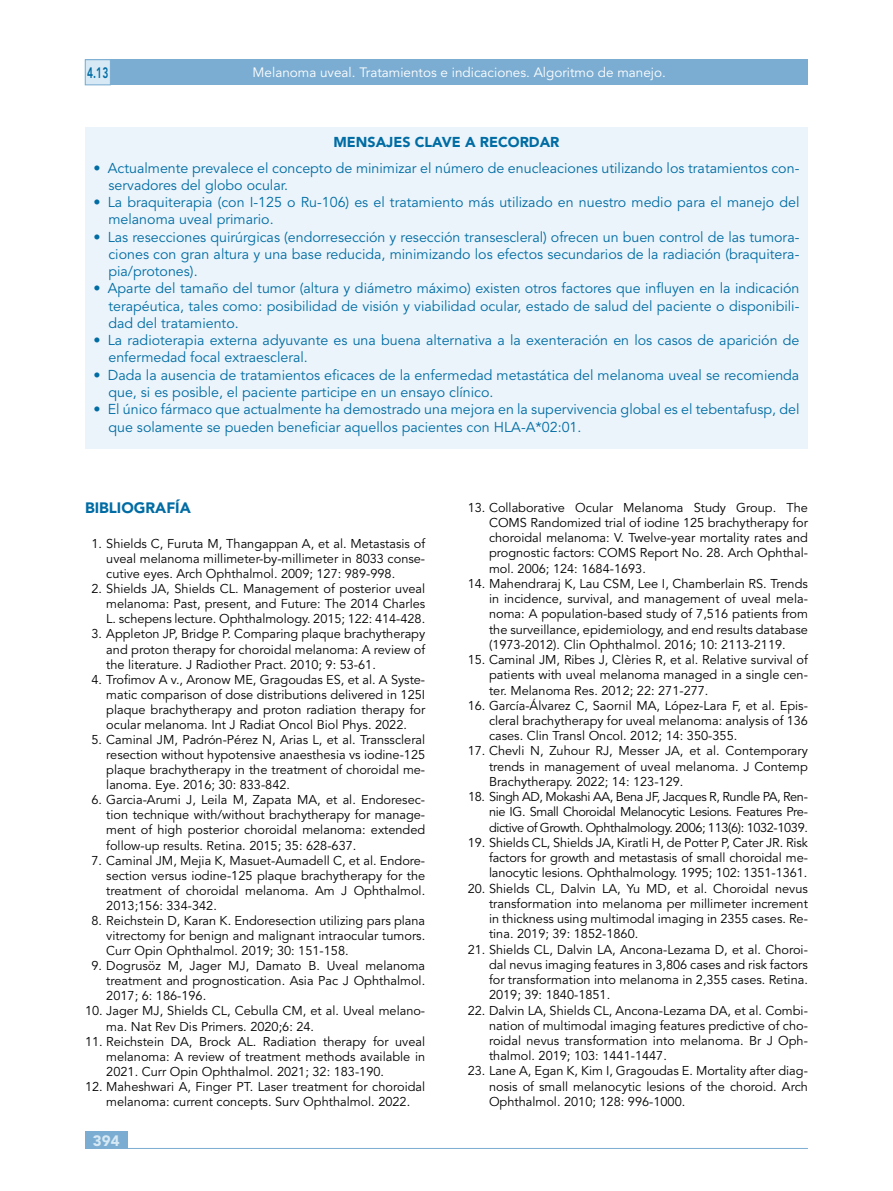
<style>
.page{position:relative;width:893px;height:1191px;background:#fff}
.page>*{position:absolute;margin:0;border:0;box-sizing:border-box;transform-origin:0 0}
.Ladillo_1{font:900 15px "Avenir LT Std";color:#006ca4}
.t1{font:800 15px "Avenir LT Std";color:#006ca4;scale:.68 1}
.t2{font:900 15px "Avenir LT Std";color:#d7e9f4}
.t3{font:14.25px/17.2px "Avenir LT Std";color:#006ca4}
.Titulo_Puntos_Clave{font:900 14.25px "Avenir LT Std";color:#006ca4}
.t4{font:13.5px "Avenir LT Std";color:#fff}
.t5{font:12.75px/15.3px "Avenir LT Std";color:#000;text-align:justify}
</style>
<div class="page">
<div style="left:85px;top:1131px;width:43px;height:17px;background:#7badd2"></div>
<div style="left:85px;top:60px;width:723px;height:25px;background:#7badd2"></div>
<div style="left:85px;top:60px;width:26px;height:25px;background:#d7e9f4;border:1px solid #7badd2"></div>
<hr style="left:85px;top:1148px;width:723px;height:1px;background:#7badd2">
<div style="left:85px;top:128px;width:723px;height:321px;background:#ebf4fa"></div>
<p class="t1" style="left:87px;top:64px;width:33px">4.13</p>
<p class="t4" style="left:253px;top:65px;width:415px">Melanoma uveal. Tratamientos e indicaciones. Algoritmo de manejo.</p>
<p class="Titulo_Puntos_Clave" style="left:333px;top:133px;width:228px">MENSAJES CLAVE A RECORDAR</p>
<p class="t3" style="left:108px;top:159px;width:692px;text-indent:-15px">• Actualmente prevalece el concepto de minimizar el número de enucleaciones utilizando los tratamientos con&shy;servadores del globo ocular.</p>
<p class="t3" style="left:108px;top:194px;width:692px;text-indent:-15px">• La braquiterapia (con I-125 o Ru-106) es el tratamiento más utilizado en nuestro medio para el manejo del melanoma uveal primario.</p>
<p class="t3" style="left:108px;top:228px;width:692px;text-align:justify;text-indent:-15px">• Las resecciones quirúrgicas (endorresección y resección transescleral) ofrecen un buen control de las tumora&shy;ciones con gran altura y una base reducida, minimizando los efectos secundarios de la radiación (braquitera&shy;pia/protones).</p>
<p class="t3" style="left:108px;top:280px;width:692px;text-align:justify;text-indent:-15px">• Aparte del tamaño del tumor (altura y diámetro máximo) existen otros factores que influyen en la indicación terapéutica, tales como: posibilidad de visión y viabilidad ocular, estado de salud del paciente o disponibili&shy;dad del tratamiento.</p>
<p class="t3" style="left:108px;top:332px;width:692px;text-indent:-15px">• La radioterapia externa adyuvante es una buena alternativa a la exenteración en los casos de aparición de enfermedad focal extraescleral.</p>
<p class="t3" style="left:108px;top:366px;width:692px;text-indent:-15px">• Dada la ausencia de tratamientos eficaces de la enfermedad metastática del melanoma uveal se recomienda que, si es posible, el paciente participe en un ensayo clínico.</p>
<p class="t3" style="left:108px;top:401px;width:692px;text-indent:-15px">• El único fármaco que actualmente ha demostrado una mejora en la supervivencia global es el tebentafusp, del que solamente se pueden beneficiar aquellos pacientes con HLA-A*02:01.</p>
<p class="Ladillo_1" style="left:85px;top:499px;width:107px">BIBLIOGRAFÍA</p>
<p class="t5" style="left:106px;top:536px;width:320px;text-indent:-15px">1. Shields C, Furuta M, Thangappan A, et al. Metastasis of uveal melanoma millimeter-by-millimeter in 8033 conse&shy;cutive eyes. Arch Ophthalmol. 2009; 127: 989-998.</p>
<p class="t5" style="left:106px;top:581px;width:320px;text-indent:-15px">2. Shields JA, Shields CL. Management of posterior uveal melanoma: Past, present, and Future: The 2014 Charles L. schepens lecture. Ophthalmology. 2015; 122: 414-428.</p>
<p class="t5" style="left:106px;top:627px;width:320px;text-indent:-15px">3. Appleton JP, Bridge P. Comparing plaque brachytherapy and proton therapy for choroidal melanoma: A review of the literature. J Radiother Pract. 2010; 9: 53-61.</p>
<p class="t5" style="left:106px;top:672px;width:320px;text-indent:-15px">4. Trofimov A v., Aronow ME, Gragoudas ES, et al. A Syste&shy;matic comparison of dose distributions delivered in 125I plaque brachytherapy and proton radiation therapy for ocular melanoma. Int J Radiat Oncol Biol Phys. 2022.</p>
<p class="t5" style="left:106px;top:732px;width:320px;text-indent:-15px">5. Caminal JM, Padrón-Pérez N, Arias L, et al. Transscleral resection without hypotensive anaesthesia vs iodine-125 plaque brachytherapy in the treatment of choroidal me&shy;lanoma. Eye. 2016; 30: 833-842.</p>
<p class="t5" style="left:106px;top:792px;width:320px;text-indent:-15px">6. Garcia-Arumi J, Leila M, Zapata MA, et al. Endoresec&shy;tion technique with/without brachytherapy for manage&shy;ment of high posterior choroidal melanoma: extended follow-up results. Retina. 2015; 35: 628-637.</p>
<p class="t5" style="left:106px;top:853px;width:320px;text-indent:-15px">7. Caminal JM, Mejia K, Masuet-Aumadell C, et al. Endore&shy;section versus iodine-125 plaque brachytherapy for the treatment of choroidal melanoma. Am J Ophthalmol.<br>2013;156: 334-342.</p>
<p class="t5" style="left:106px;top:913px;width:320px;text-indent:-15px">8. Reichstein D, Karan K. Endoresection utilizing pars plana vitrectomy for benign and malignant intraocular tumors.<br>Curr Opin Ophthalmol. 2019; 30: 151-158.</p>
<p class="t5" style="left:106px;top:958px;width:320px;text-indent:-15px">9. Dogrusöz M, Jager MJ, Damato B. Uveal melanoma treatment and prognostication. Asia Pac J Ophthalmol.<br>2017; 6: 186-196.</p>
<p class="t5" style="left:106px;top:1004px;width:320px;text-indent:-21px">10. Jager MJ, Shields CL, Cebulla CM, et al. Uveal melano&shy;ma. Nat Rev Dis Primers. 2020;6: 24.</p>
<p class="t5" style="left:106px;top:1034px;width:320px;text-indent:-21px">11. Reichstein DA, Brock AL. Radiation therapy for uveal melanoma: A review of treatment methods available in 2021. Curr Opin Ophthalmol. 2021; 32: 183-190.</p>
<p class="t5" style="left:85px;top:1079px;width:342px;text-align:center">12. Maheshwari A, Finger PT. Laser treatment for choroidal melanoma: current concepts. Surv Ophthalmol. 2022.</p>
<p class="t2" style="left:93px;top:1131px;width:28px">394</p>
<p class="t5" style="left:489px;top:500px;width:320px;text-indent:-21px">13. Collaborative Ocular Melanoma Study Group. The COMS Randomized trial of iodine 125 brachytherapy for choroidal melanoma: V. Twelve-year mortality rates and prognostic factors: COMS Report No. 28. Arch Ophthal&shy;mol. 2006; 124: 1684-1693.</p>
<p class="t5" style="left:489px;top:576px;width:320px;text-indent:-21px">14. Mahendraraj K, Lau CSM, Lee I, Chamberlain RS. Trends in incidence, survival, and management of uveal mela&shy;noma: A population-based study of 7,516 patients from the surveillance, epidemiology, and end results database (1973-2012). Clin Ophthalmol. 2016; 10: 2113-2119.</p>
<p class="t5" style="left:489px;top:652px;width:320px;text-indent:-21px">15. Caminal JM, Ribes J, Clèries R, et al. Relative survival of patients with uveal melanoma managed in a single cen&shy;ter. Melanoma Res. 2012; 22: 271-277.</p>
<p class="t5" style="left:489px;top:698px;width:320px;text-indent:-21px">16. García-Álvarez C, Saornil MA, López-Lara F, et al. Epis&shy;cleral brachytherapy for uveal melanoma: analysis of 136 cases. Clin Transl Oncol. 2012; 14: 350-355.</p>
<p class="t5" style="left:489px;top:743px;width:320px;text-indent:-21px">17. Chevli N, Zuhour RJ, Messer JA, et al. Contemporary trends in management of uveal melanoma. J Contemp Brachytherapy. 2022; 14: 123-129.</p>
<p class="t5" style="left:489px;top:789px;width:320px;text-indent:-21px">18. Singh AD, Mokashi AA, Bena JF, Jacques R, Rundle PA, Ren&shy;nie IG. Small Choroidal Melanocytic Lesions. Features Pre&shy;dictive of Growth. Ophthalmology. 2006; 113(6): 1032-1039.</p>
<p class="t5" style="left:489px;top:835px;width:320px;text-indent:-21px">19. Shields CL, Shields JA, Kiratli H, de Potter P, Cater JR. Risk factors for growth and metastasis of small choroidal me&shy;lanocytic lesions. Ophthalmology. 1995; 102: 1351-1361.</p>
<p class="t5" style="left:489px;top:881px;width:320px;text-indent:-21px">20. Shields CL, Dalvin LA, Yu MD, et al. Choroidal nevus transformation into melanoma per millimeter increment in thickness using multimodal imaging in 2355 cases. Re&shy;tina. 2019; 39: 1852-1860.</p>
<p class="t5" style="left:489px;top:942px;width:320px;text-indent:-21px">21. Shields CL, Dalvin LA, Ancona-Lezama D, et al. Choroi&shy;dal nevus imaging features in 3,806 cases and risk factors for transformation into melanoma in 2,355 cases. Retina.<br>2019; 39: 1840-1851.</p>
<p class="t5" style="left:489px;top:1002px;width:320px;text-indent:-21px">22. Dalvin LA, Shields CL, Ancona-Lezama DA, et al. Combi&shy;nation of multimodal imaging features predictive of cho&shy;roidal nevus transformation into melanoma. Br J Oph&shy;thalmol. 2019; 103: 1441-1447.</p>
<p class="t5" style="left:489px;top:1063px;width:320px;text-indent:-21px">23. Lane A, Egan K, Kim I, Gragoudas E. Mortality after diag&shy;nosis of small melanocytic lesions of the choroid. Arch Ophthalmol. 2010; 128: 996-1000.</p>
</div>
